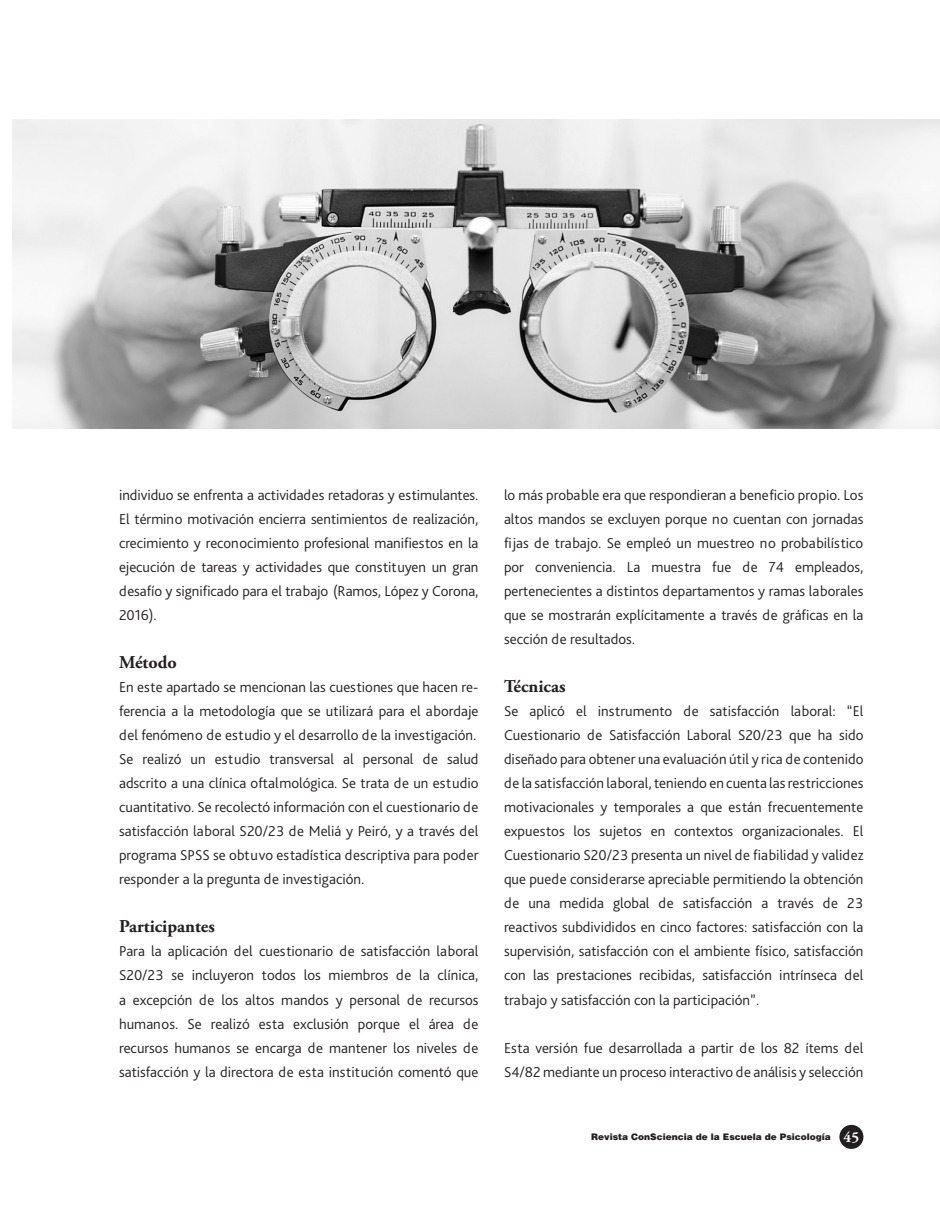
<style>
.page{position:relative;width:940px;height:1217px;background:#fff}
.page>*{position:absolute;margin:0;border:0;box-sizing:border-box;transform-origin:0 0}
.t1{font:700 18px "Adobe Garamond Pro";color:#231f20}
.t2{font:300 15px/24px "Bliss Pro";color:#231f20;text-align:justify}
.t3{font:900 9px "Helvetica";color:#231f20}
.s1{font-family:"Adobe Garamond Pro";font-weight:700;font-size:15px;color:#fff}
</style>
<div class="page">
<div style="left:839px;top:1124px;width:24px;height:24px;background:#231f20;border-radius:50%"></div>
<img style="left:13px;top:119px;width:927px;height:309px">
<p class="t2" style="left:119px;top:482px;width:361px">individuo se enfrenta a actividades retadoras y estimulantes.<br>El término motivación encierra sentimientos de realización, crecimiento y reconocimiento profesional manifiestos en la ejecución de tareas y actividades que constituyen un gran desafío y significado para el trabajo (Ramos, López y Corona, 2016).</p>
<p class="t1" style="left:119px;top:652px;width:59px">Método</p>
<p class="t2" style="left:119px;top:674px;width:361px;text-align:left">En este apartado se mencionan las cuestiones que hacen re&shy;ferencia a la metodología que se utilizará para el abordaje del fenómeno de estudio y el desarrollo de la investigación.<br>Se realizó un estudio transversal al personal de salud adscrito a una clínica oftalmológica. Se trata de un estudio cuantitativo. Se recolectó información con el cuestionario de satisfacción laboral S20/23 de Meliá y Peiró, y a través del programa SPSS se obtuvo estadística descriptiva para poder responder a la pregunta de investigación.</p>
<p class="t1" style="left:119px;top:916px;width:97px">Participantes</p>
<p class="t2" style="left:119px;top:938px;width:361px">Para la aplicación del cuestionario de satisfacción laboral S20/23 se incluyeron todos los miembros de la clínica, a excepción de los altos mandos y personal de recursos humanos. Se realizó esta exclusión porque el área de recursos humanos se encarga de mantener los niveles de satisfacción y la directora de esta institución comentó que</p>
<p class="t2" style="left:504px;top:482px;width:361px">lo más probable era que respondieran a beneficio propio. Los altos mandos se excluyen porque no cuentan con jornadas fijas de trabajo. Se empleó un muestreo no probabilístico por conveniencia. La muestra fue de 74 empleados, pertenecientes a distintos departamentos y ramas laborales que se mostrarán explícitamente a través de gráficas en la sección de resultados.</p>
<p class="t1" style="left:504px;top:676px;width:63px">Técnicas</p>
<p class="t2" style="left:504px;top:698px;width:361px">Se aplicó el instrumento de satisfacción laboral: “El Cuestionario de Satisfacción Laboral S20/23 que ha sido diseñado para obtener una evaluación útil y rica de contenido de la satisfacción laboral, teniendo en cuenta las restricciones motivacionales y temporales a que están frecuentemente expuestos los sujetos en contextos organizacionales. El Cuestionario S20/23 presenta un nivel de fiabilidad y validez que puede considerarse apreciable permitiendo la obtención de una medida global de satisfacción a través de 23 reactivos subdivididos en cinco factores: satisfacción con la supervisión, satisfacción con el ambiente físico, satisfacción con las prestaciones recibidas, satisfacción intrínseca del trabajo y satisfacción con la participación”.</p>
<p class="t2" style="left:504px;top:1034px;width:361px">Esta versión fue desarrollada a partir de los 82 ítems del<br>S4/82 mediante un proceso interactivo de análisis y selección</p>
<p class="t3" style="left:591px;top:1130px;width:269px">Revista ConSciencia de la Escuela de Psicología <span class="s1">45</span></p>
</div>
